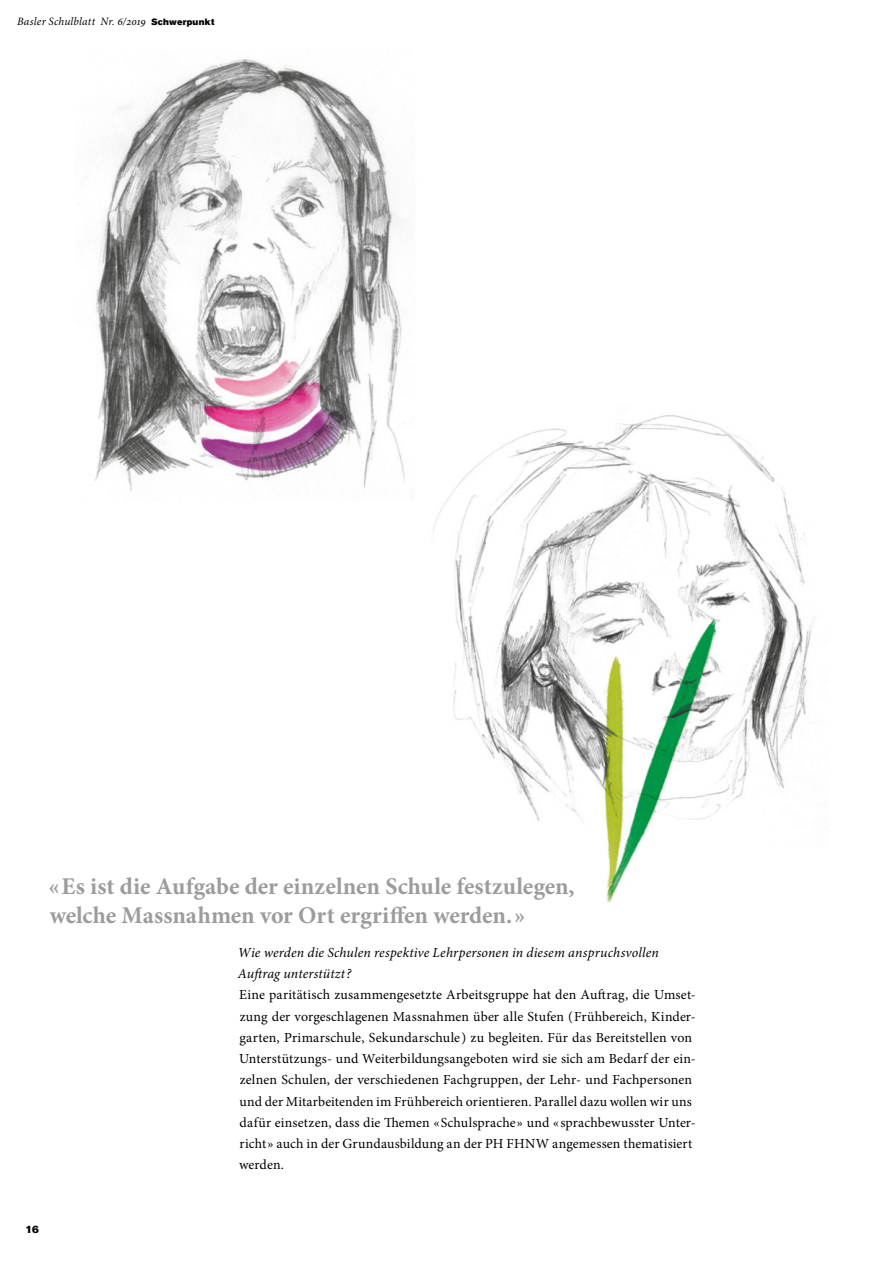
<style>
.page{position:relative;width:893px;height:1263px;background:#fff}
.page>*{position:absolute;margin:0;border:0;box-sizing:border-box;transform-origin:0 0}
.t1{font:700 24px/28.5px "Minion Pro";letter-spacing:-.005em;color:#9c9c9c}
.t2{font:13.8px/21.3px "Minion Pro";letter-spacing:.01em;color:#000}
.t3{font:italic 13.8px/21.3px "Minion Pro";letter-spacing:.01em;color:#000}
.t4{font:italic 11.25px "Minion Pro";letter-spacing:.015em;color:#000}
.t5{font:10.5px "Akzidenz Grotesk BE Super";color:#000}
.s1{font-family:"Akzidenz Grotesk BE Super";font-style:normal;font-size:9px}
</style>
<div class="page">
<img style="left:434px;top:415px;width:381px;height:488px">
<img style="left:95px;top:59px;width:310px;height:432px">
<p class="t4" style="left:17px;top:14px;width:199px">Basler Schulblatt Nr. 6/2019 <span class="s1">Schwerpunkt</span></p>
<h1 class="t1" style="left:48px;top:872px;width:528px">« Es ist die Aufgabe der einzelnen Schule festzulegen, welche Massnahmen vor Ort ergriffen werden. »</h1>
<p class="t5" style="left:26px;top:1223px;width:15px">16</p>
<p class="t3" style="left:238px;top:942px;width:423px">Wie werden die Schulen respektive Lehrpersonen in diesem anspruchsvollen<br>Auftrag unterstützt ?</p>
<p class="t2" style="left:239px;top:984px;width:458px">Eine paritätisch zusammengesetzte Arbeitsgruppe hat den Auftrag, die Umset&shy;zung der vorgeschlagenen Massnahmen über alle Stufen ( Frühbereich, Kinder&shy;garten, Primarschule, Sekundarschule ) zu begleiten. Für das Bereitstellen von Unterstützungs- und Weiterbildungsangeboten wird sie sich am Bedarf der ein&shy;zelnen Schulen, der verschiedenen Fachgruppen, der Lehr- und Fachpersonen und der Mitarbeitenden im Frühbereich orientieren. Parallel dazu wollen wir uns dafür einsetzen, dass die Themen « Schulsprache » und « sprachbewusster Unter&shy;richt » auch in der Grundausbildung an der PH FHNW angemessen thematisiert werden.</p>
</div>
